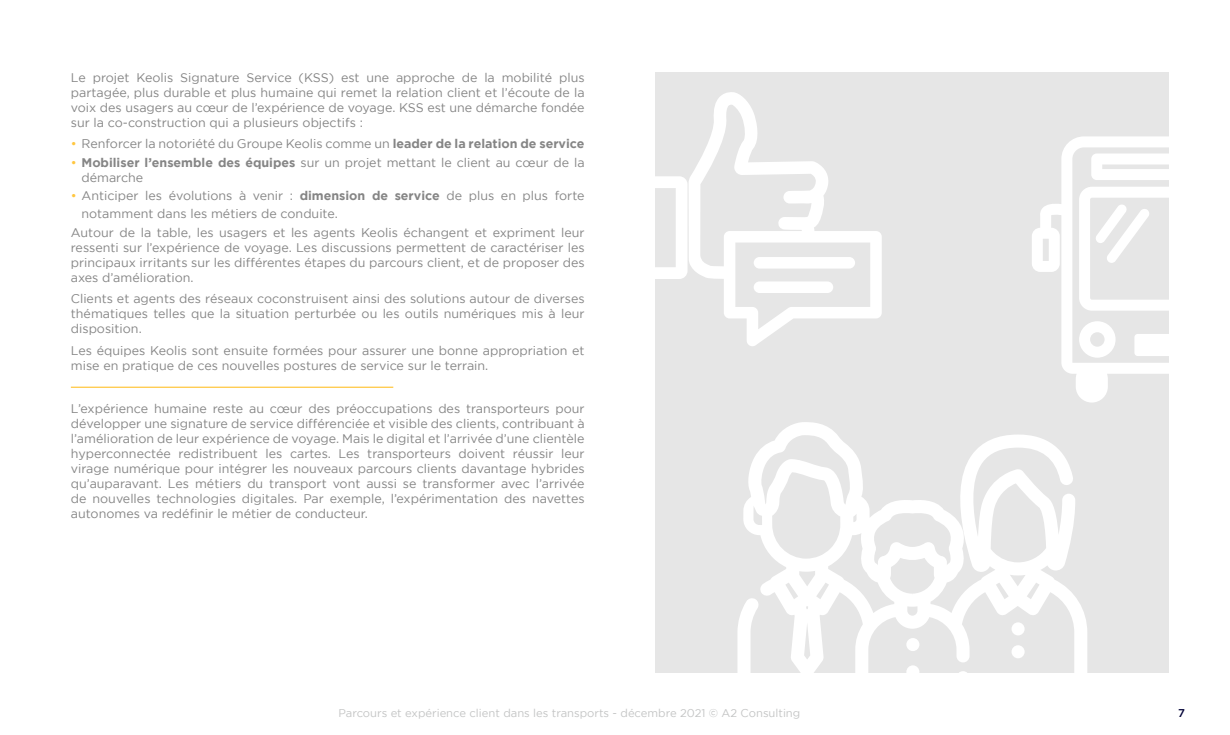
<style>
.page{position:relative;width:1230px;height:735px;background:#fff}
.page>*{position:absolute;margin:0;border:0;box-sizing:border-box;transform-origin:0 0}
.Pa1{font:12.5px/15px "Gotham";color:#858585;text-align:justify}
.t1{font:11.25px "Gotham";color:#c4c5c5}
.t2{font:500 11.25px "Gotham";color:#000036}
.s1{color:#ffc740}
.s2{font-weight:700}
</style>
<div class="page">
<hr style="left:71px;top:387px;width:322px;height:1px;background:#ffc740">
<div style="left:656px;top:73px;width:513px;height:600px;background:#e6e6e6"></div>
<svg style="left:1032px;top:136px;width:137px;height:267px"></svg>
<svg style="left:1091px;top:154px;width:78px;height:26px"></svg>
<div style="left:1134px;top:334px;width:68px;height:22px;background:#fff;border-radius:3px"></div>
<svg style="left:1079px;top:187px;width:90px;height:124px"></svg>
<svg style="left:1079px;top:321px;width:37px;height:37px"></svg>
<svg style="left:689px;top:92px;width:193px;height:254px"></svg>
<div style="left:754px;top:257px;width:101px;height:12px;background:#fff;border-radius:6px"></div>
<div style="left:754px;top:281px;width:79px;height:12px;background:#fff;border-radius:6px"></div>
<svg style="left:655px;top:176px;width:33px;height:103px"></svg>
<svg style="left:737px;top:422px;width:350px;height:251px"></svg>
<div style="left:1012px;top:622px;width:13px;height:13px;background:#fff;border-radius:50%"></div>
<div style="left:1012px;top:645px;width:13px;height:13px;background:#fff;border-radius:50%"></div>
<div style="left:906px;top:638px;width:13px;height:13px;background:#fff;border-radius:50%"></div>
<p class="Pa1" style="left:71px;top:69px;width:515px">Le projet Keolis Signature Service (KSS) est une approche de la mobilité plus partagée, plus durable et plus humaine qui remet la relation client et l’écoute de la voix des usagers au cœur de l’expérience de voyage. KSS est une démarche fondée sur la co-construction qui a plusieurs objectifs :</p>
<p class="Pa1" style="left:71px;top:136px;width:515px"><span class="s1">•</span> Renforcer la notoriété du Groupe Keolis comme un <span class="s2">leader de la relation de service</span></p>
<p class="Pa1" style="left:81px;top:155px;width:505px;text-indent:-11px"><span class="s1">•</span> <span class="s2">Mobiliser l’ensemble des équipes</span> sur un projet mettant le client au cœur de la démarche</p>
<p class="Pa1" style="left:81px;top:187px;width:505px;line-height:18px;text-indent:-11px"><span class="s1">•</span> Anticiper les évolutions à venir : <span class="s2">dimension de service</span> de plus en plus forte notamment dans les métiers de conduite.</p>
<p class="Pa1" style="left:71px;top:225px;width:515px">Autour de la table, les usagers et les agents Keolis échangent et expriment leur ressenti sur l’expérience de voyage. Les discussions permettent de caractériser les principaux irritants sur les différentes étapes du parcours client, et de proposer des axes d’amélioration.</p>
<p class="Pa1" style="left:71px;top:291px;width:515px">Clients et agents des réseaux coconstruisent ainsi des solutions autour de diverses thématiques telles que la situation perturbée ou les outils numériques mis à leur disposition.</p>
<p class="Pa1" style="left:71px;top:343px;width:515px">Les équipes Keolis sont ensuite formées pour assurer une bonne appropriation et mise en pratique de ces nouvelles postures de service sur le terrain.</p>
<p class="Pa1" style="left:71px;top:401px;width:515px">L’expérience humaine reste au cœur des préoccupations des transporteurs pour développer une signature de service différenciée et visible des clients, contribuant à l’amélioration de leur expérience de voyage. Mais le digital et l’arrivée d’une clientèle hyperconnectée redistribuent les cartes. Les transporteurs doivent réussir leur virage numérique pour intégrer les nouveaux parcours clients davantage hybrides qu’auparavant. Les métiers du transport vont aussi se transformer avec l’arrivée de nouvelles technologies digitales. Par exemple, l’expérimentation des navettes autonomes va redéfinir le métier de conducteur.</p>
<p class="t1" style="left:338px;top:707px;width:463px">Parcours et expérience client dans les transports - décembre 2021 © A2 Consulting</p>
<p class="t2" style="left:1178px;top:707px;width:8px">7</p>
</div>
